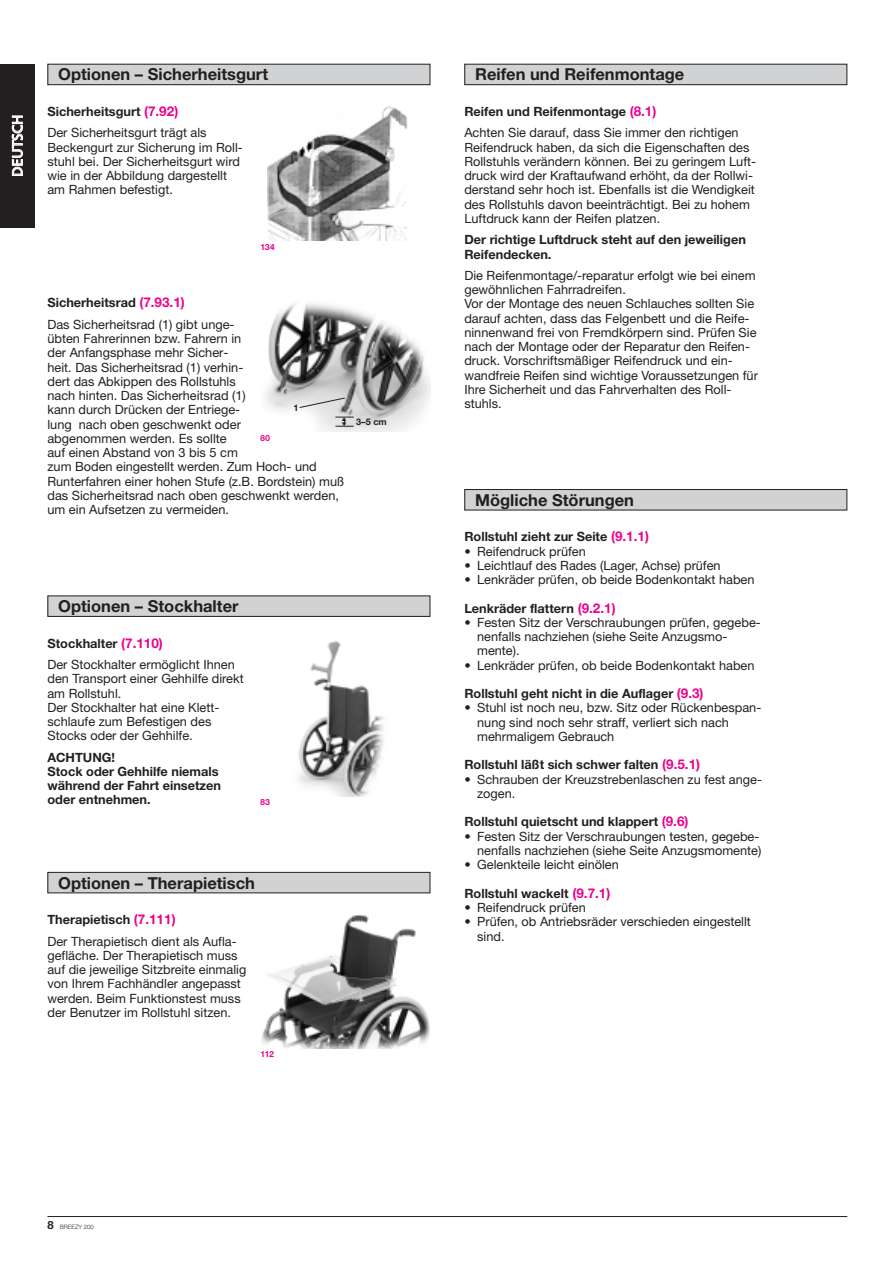
<style>
.page{position:relative;width:893px;height:1262px;background:#fff}
.page>*{position:absolute;margin:0;border:0;box-sizing:border-box;transform-origin:0 0}
.t1{font:700 16.5px "Helvetica Neue";color:#231f20}
.t2{font:15px "Frutus T";letter-spacing:-.005em;color:#fff}
.t3{font:12.75px/14.2px "Helvetica Neue";color:#231f20}
.t4{font:700 12.75px/14.2px "Helvetica Neue";color:#231f20}
.t5{font:700 9.15px "Nimbus Sans Novus T";letter-spacing:-.025em;color:#ed028c}
.t6{font:700 9.15px "Helvetica Neue";color:#231f20}
.t7{font:300 6px "Helvetica Neue";color:#231f20}
.s1{font-weight:700}
.s2{font-weight:700;font-size:13.5px;color:#ed028c}
.s3{font-size:13.5px;color:#ed028c}
.s4{font-weight:700;font-size:11.25px}
</style>
<div class="page">
<div style="left:0;top:64px;width:35px;height:163px;background:#231f20"></div>
<hr style="left:47px;top:1216px;width:800px;height:1px;background:#231f20">
<div style="left:48px;top:64px;width:382px;height:21px;background:#d1d2d4"></div>
<div style="left:47px;top:64px;width:383px;height:21px;border:1px solid #231f20"></div>
<div style="left:465px;top:64px;width:381px;height:21px;background:#d1d2d4"></div>
<div style="left:464px;top:64px;width:383px;height:21px;border:1px solid #231f20"></div>
<div style="left:48px;top:596px;width:382px;height:20px;background:#d1d2d4"></div>
<div style="left:47px;top:595px;width:383px;height:22px;border:1px solid #231f20"></div>
<div style="left:48px;top:872px;width:382px;height:21px;background:#d1d2d4"></div>
<div style="left:47px;top:872px;width:383px;height:21px;border:1px solid #231f20"></div>
<div style="left:465px;top:489px;width:381px;height:21px;background:#d1d2d4"></div>
<div style="left:464px;top:489px;width:383px;height:21px;border:1px solid #231f20"></div>
<img style="left:268px;top:106px;width:139px;height:134px">
<img style="left:266px;top:303px;width:164px;height:128px">
<img style="left:298px;top:641px;width:86px;height:155px">
<img style="left:261px;top:915px;width:169px;height:133px">
<svg style="left:299px;top:397px;width:55px;height:30px"></svg>
<p class="t2" style="left:12px;top:177px;width:64px;rotate:-90deg">DEUTSCH</p>
<p class="t1" style="left:58px;top:69px;width:211px">Optionen – Sicherheitsgurt</p>
<p class="t1" style="left:475px;top:69px;width:211px">Reifen und Reifenmontage</p>
<p class="t3" style="left:47px;top:102px;width:161px;line-height:21.3px"><span class="s1">Sicherheitsgurt</span> <span class="s2">(7.92)<br></span>Der Sicherheitsgurt trägt als</p>
<p class="t3" style="left:47px;top:141px;width:197px">Beckengurt zur Sicherung im Roll&shy;stuhl bei. Der Sicherheitsgurt wird wie in der Abbildung dargestellt am Rahmen befestigt.</p>
<p class="t3" style="left:464px;top:102px;width:276px;line-height:21.3px"><span class="s1">Reifen und Reifenmontage</span> <span class="s2">(8.1)<br></span>Achten Sie darauf, dass Sie immer den richtigen</p>
<p class="t3" style="left:464px;top:141px;width:293px">Reifendruck haben, da sich die Eigenschaften des Rollstuhls verändern können. Bei zu geringem Luft&shy;druck wird der Kraftaufwand erhöht, da der Rollwi&shy;derstand sehr hoch ist. Ebenfalls ist die Wendigkeit des Rollstuhls davon beeinträchtigt. Bei zu hohem Luftdruck kann der Reifen platzen.</p>
<p class="t4" style="left:464px;top:234px;width:283px">Der richtige Luftdruck steht auf den jeweiligen<br>Reifendecken.</p>
<p class="t3" style="left:464px;top:269px;width:295px">Die Reifenmontage/-reparatur erfolgt wie bei einem gewöhnlichen Fahrradreifen.<br>Vor der Montage des neuen Schlauches sollten Sie darauf achten, dass das Felgenbett und die Reife&shy;ninnenwand frei von Fremdkörpern sind. Prüfen Sie nach der Montage oder der Reparatur den Reifen&shy;druck. Vorschriftsmäßiger Reifendruck und ein&shy;wandfreie Reifen sind wichtige Voraussetzungen für Ihre Sicherheit und das Fahrverhalten des Roll&shy;stuhls.</p>
<p class="t5" style="left:260px;top:243px;width:16px">134</p>
<p class="t3" style="left:47px;top:293px;width:188px;line-height:21.3px"><span class="s1">Sicherheitsrad</span> <span class="s2">(7.93.1)<br></span>Das Sicherheitsrad (1) gibt unge-</p>
<p class="t3" style="left:47px;top:332px;width:298px">übten Fahrerinnen bzw. Fahrern in<br>der Anfangsphase mehr Sicher-<br>heit. Das Sicherheitsrad (1) verhin-<br>dert das Abkippen des Rollstuhls<br>nach hinten. Das Sicherheitsrad (1)<br>kann durch Drücken der Entriege-<br>lung nach oben geschwenkt oder<br>abgenommen werden. Es sollte<br>auf einen Abstand von 3 bis 5 cm<br>zum Boden eingestellt werden. Zum Hoch- und Runterfahren einer hohen Stufe (z.B. Bordstein) muß das Sicherheitsrad nach oben geschwenkt werden, um ein Aufsetzen zu vermeiden.</p>
<p class="t6" style="left:293px;top:404px;width:7px">1</p>
<p class="t6" style="left:356px;top:418px;width:32px">3–5 cm</p>
<p class="t5" style="left:260px;top:434px;width:12px">80</p>
<p class="t1" style="left:475px;top:494px;width:160px">Mögliche Störungen</p>
<p class="t4" style="left:464px;top:531px;width:186px">Rollstuhl zieht zur Seite <span class="s3">(9.1.1)</span></p>
<p class="t3" style="left:464px;top:545px;width:123px">• Reifendruck prüfen</p>
<p class="t3" style="left:464px;top:559px;width:258px">• Leichtlauf des Rades (Lager, Achse) prüfen</p>
<p class="t3" style="left:464px;top:573px;width:291px">• Lenkräder prüfen, ob beide Bodenkontakt haben</p>
<p class="t4" style="left:464px;top:602px;width:153px">Lenkräder flattern <span class="s3">(9.2.1)</span></p>
<p class="t3" style="left:477px;top:616px;width:285px;text-indent:-13px">• Festen Sitz der Verschraubungen prüfen, gegebe&shy;nenfalls nachziehen (siehe Seite Anzugsmo&shy;mente).</p>
<p class="t3" style="left:464px;top:659px;width:291px">• Lenkräder prüfen, ob beide Bodenkontakt haben</p>
<p class="t4" style="left:464px;top:687px;width:241px">Rollstuhl geht nicht in die Auflager <span class="s3">(9.3)</span></p>
<p class="t3" style="left:477px;top:702px;width:286px;text-indent:-13px">• Stuhl ist noch neu, bzw. Sitz oder Rückenbespan&shy;nung sind noch sehr straff, verliert sich nach mehrmaligem Gebrauch</p>
<p class="t4" style="left:464px;top:759px;width:237px">Rollstuhl läßt sich schwer falten <span class="s3">(9.5.1)</span></p>
<p class="t3" style="left:477px;top:773px;width:286px;text-indent:-13px">• Schrauben der Kreuzstrebenlaschen zu fest ange&shy;zogen.</p>
<p class="t4" style="left:464px;top:816px;width:226px">Rollstuhl quietscht und klappert <span class="s3">(9.6)</span></p>
<p class="t3" style="left:464px;top:830px;width:298px;text-align:right">• Festen Sitz der Verschraubungen testen, gegebe&shy;nenfalls nachziehen (siehe Seite Anzugsmomente)</p>
<p class="t3" style="left:464px;top:858px;width:156px">• Gelenkteile leicht einölen</p>
<p class="t4" style="left:464px;top:887px;width:148px">Rollstuhl wackelt <span class="s3">(9.7.1)</span></p>
<p class="t3" style="left:464px;top:901px;width:123px">• Reifendruck prüfen</p>
<p class="t3" style="left:477px;top:915px;width:275px;text-indent:-13px">• Prüfen, ob Antriebsräder verschieden eingestellt sind.</p>
<p class="t1" style="left:58px;top:600px;width:182px">Optionen – Stockhalter</p>
<p class="t3" style="left:47px;top:633px;width:189px;line-height:21.3px"><span class="s1">Stockhalter</span> <span class="s2">(7.110)<br></span>Der Stockhalter ermöglicht Ihnen</p>
<p class="t3" style="left:47px;top:673px;width:198px">den Transport einer Gehhilfe direkt am Rollstuhl.<br>Der Stockhalter hat eine Klett&shy;schlaufe zum Befestigen des<br>Stocks oder der Gehhilfe.</p>
<p class="t4" style="left:47px;top:751px;width:175px">ACHTUNG!<br>Stock oder Gehhilfe niemals während der Fahrt einsetzen oder entnehmen.</p>
<p class="t5" style="left:260px;top:799px;width:12px">83</p>
<p class="t1" style="left:58px;top:877px;width:198px">Optionen – Therapietisch</p>
<p class="t3" style="left:47px;top:910px;width:191px;line-height:21.3px"><span class="s1">Therapietisch</span> <span class="s2">(7.111)<br></span>Der Therapietisch dient als Aufla-</p>
<p class="t3" style="left:47px;top:949px;width:200px">gefläche. Der Therapietisch muss auf die jeweilige Sitzbreite einmalig von Ihrem Fachhändler angepasst werden. Beim Funktionstest muss der Benutzer im Rollstuhl sitzen.</p>
<p class="t5" style="left:260px;top:1051px;width:15px">112</p>
<p class="t7" style="left:47px;top:1224px;width:48px"><span class="s4">8</span> BREEZY 200</p>
</div>
